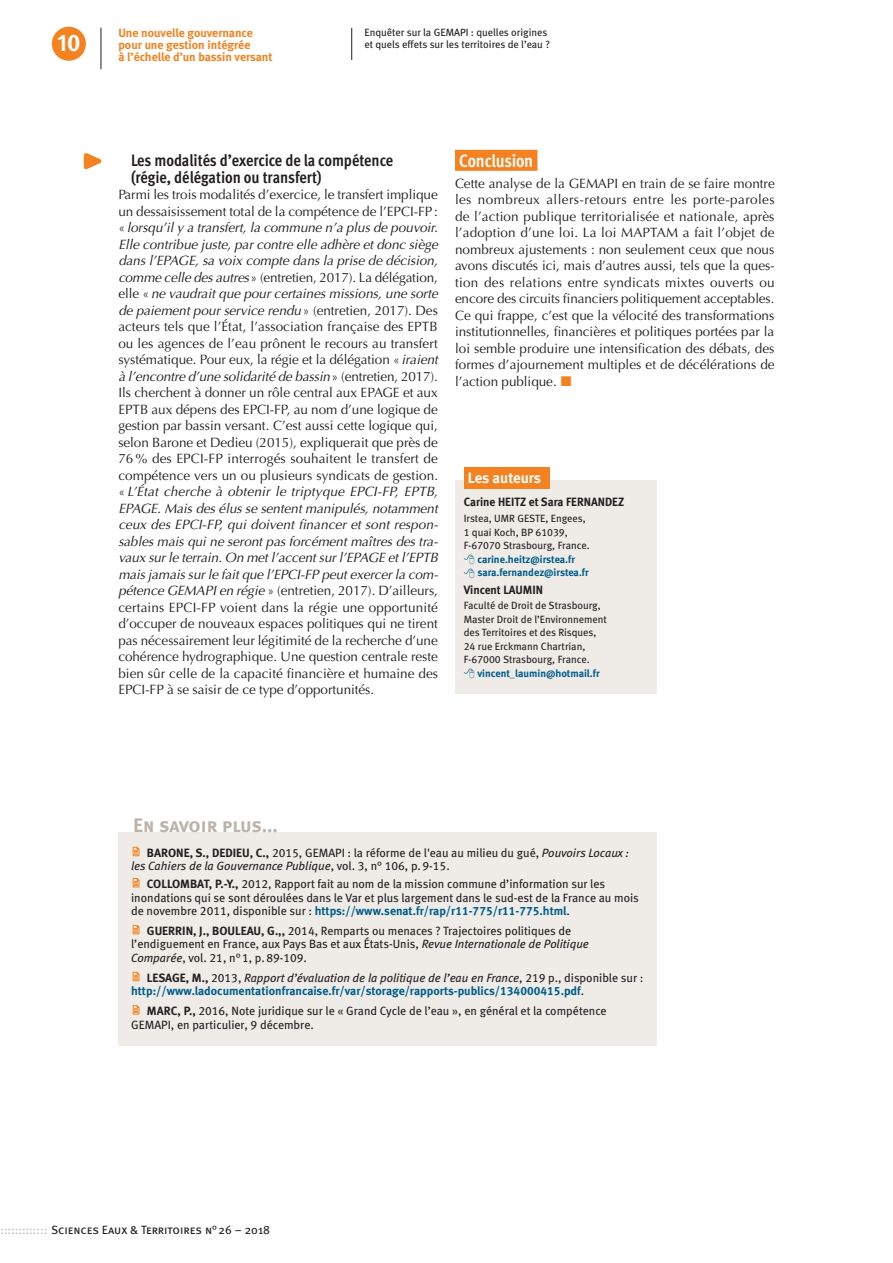
<style>
.page{position:relative;width:893px;height:1263px;background:#fff}
.page>*{position:absolute;margin:0;border:0;box-sizing:border-box;transform-origin:0 0}
.t1{font:24px "Meta Bold Caps Expert";color:#fff}
.t2{font:19.5px "Meta Bold LF Caps";letter-spacing:-.015em;color:#bcb4ab}
.H1_L1{font:700 18px "Meta Cond OT";letter-spacing:-.015em;color:#fff}
.t3{font:700 16.5px/17px "Meta Cond OT";color:#231f20}
.contact-picto{font:15px "Meta Bold LF";letter-spacing:-.005em;color:#fff}
.t4{font:13.5px/16.5px "Optima";color:#231f20;text-align:justify}
.Hors_texte{font:12px/13.5px "Meta Book LF";color:#231f20}
.Hors_texte-2{font:12px/13.5px "Meta Bold LF";color:#005c8a}
.t5{font:700 12px/12px "Meta";color:#f58220}
.t6{font:12px "Meta Book Caps";color:#231f20}
.contacts{font:12px "Meta Bold LF";color:#231f20}
.coordonnées{font:10.5px/13.5px "Meta Book LF";color:#231f20}
.roulette_article{font:10.5px/12px "Meta Book LF";color:#231f20}
.coordonnées-2{font:10.5px "Meta Bold LF";color:#005c8a}
.s1{font-style:italic}
.s2{font-family:"Meta Bold LF"}
.s3{font-family:"Meta Bold LF";color:#005c8a}
.s4{color:#231f20}
.s5{font-family:"Meta Book LF";color:#231f20}
.s6{font-family:"Meta Book LF";font-style:italic;color:#231f20}
.s7{color:#bcbdc0}
</style>
<div class="page">
<svg style="left:83px;top:153px;width:19px;height:17px"></svg>
<hr style="left:351px;top:28px;width:1px;height:32px;background:#231f20">
<div style="left:118px;top:832px;width:539px;height:214px;background:#efece8"></div>
<svg style="left:133px;top:846px;width:7px;height:10px"></svg>
<svg style="left:133px;top:878px;width:7px;height:9px"></svg>
<svg style="left:133px;top:924px;width:7px;height:10px"></svg>
<svg style="left:133px;top:971px;width:7px;height:10px"></svg>
<svg style="left:133px;top:1005px;width:7px;height:9px"></svg>
<div style="left:455px;top:480px;width:202px;height:214px;background:#efece8"></div>
<div style="left:464px;top:467px;width:85px;height:21px;background:#f58220"></div>
<div style="left:455px;top:150px;width:82px;height:21px;background:#f58220"></div>
<div style="left:52px;top:27px;width:34px;height:34px;background:#f58220;border-radius:50%"></div>
<hr style="left:101px;top:28px;width:1px;height:41px;background:#231f20">
<h1 class="t1" style="left:57px;top:28px;width:25px">10</h1>
<p class="t5" style="left:118px;top:26px;width:156px">Une nouvelle gouvernance pour une gestion intégrée<br>à l’échelle d’un bassin versant</p>
<p class="roulette_article" style="left:364px;top:26px;width:187px">Enquêter sur la GEMAPI : quelles origines et quels effets sur les territoires de l’eau ?</p>
<h2 class="t3" style="left:131px;top:152px;width:264px">Les modalités d’exercice de la compétence (régie, délégation ou transfert)</h2>
<p class="t4" style="left:118px;top:187px;width:321px">Parmi les trois modalités d’exercice, le transfert implique un dessaisissement total de la compétence de l’EPCI-FP: «<span class="s1">lorsqu’il y a transfert, la commune n’a plus de pouvoir.<br>Elle contribue juste, par contre elle adhère et donc siège dans l’EPAGE, sa voix compte dans la prise de décision, comme celle des autres</span>» (entretien, 2017). La délégation, elle «<span class="s1">ne vaudrait que pour certaines missions, une sorte de paiement pour service rendu</span>» (entretien, 2017). Des acteurs tels que l’État, l’association française des EPTB ou les agences de l’eau prônent le recours au transfert systématique. Pour eux, la régie et la délégation « <span class="s1">iraient à l’encontre d’une solidarité de bassin</span>» (entretien, 2017).<br>Ils cherchent à donner un rôle central aux EPAGE et aux EPTB aux dépens des EPCI-FP, au nom d’une logique de gestion par bassin versant. C’est aussi cette logique qui, selon Barone et Dedieu (2015), expliquerait que près de 76% des EPCI-FP interrogés souhaitent le transfert de compétence vers un ou plusieurs syndicats de gestion. « <span class="s1">L’État cherche à obtenir le triptyque EPCI-FP, EPTB, EPAGE. Mais des élus se sentent manipulés, notamment ceux des EPCI-FP, qui doivent financer et sont respon&shy;sables mais qui ne seront pas forcément maîtres des tra&shy;vaux sur le terrain. On met l’accent sur l’EPAGE et l’EPTB mais jamais sur le fait que l’EPCI-FP peut exercer la com&shy;pétence GEMAPI en régie</span> » (entretien, 2017). D’ailleurs, certains EPCI-FP voient dans la régie une opportunité d’occuper de nouveaux espaces politiques qui ne tirent pas nécessairement leur légitimité de la recherche d’une cohérence hydrographique. Une question centrale reste bien sûr celle de la capacité financière et humaine des EPCI-FP à se saisir de ce type d’opportunités.</p>
<p class="H1_L1" style="left:459px;top:149px;width:75px">Conclusion</p>
<p class="t4" style="left:455px;top:175px;width:321px">Cette analyse de la GEMAPI en train de se faire montre les nombreux allers-retours entre les porte-paroles de l’action publique territorialisée et nationale, après l’adoption d’une loi. La loi MAPTAM a fait l’objet de nombreux ajustements : non seulement ceux que nous avons discutés ici, mais d’autres aussi, tels que la ques&shy;tion des relations entre syndicats mixtes ouverts ou encore des circuits financiers politiquement acceptables.<br>Ce qui frappe, c’est que la vélocité des transformations institutionnelles, financières et politiques portées par la loi semble produire une intensification des débats, des formes d’ajournement multiples et de décélérations de l’action publique.</p>
<p class="contact-picto" style="left:468px;top:468px;width:75px">Les auteurs</p>
<p class="contacts" style="left:464px;top:495px;width:162px">Carine HEITZ et Sara FERNANDEZ</p>
<p class="coordonnées" style="left:464px;top:511px;width:127px">Irstea, UMR GESTE, Engees,<br>1 quai Koch, BP 61039,<br>F-67070 Strasbourg, France.</p>
<p class="coordonnées-2" style="left:477px;top:553px;width:99px">carine.heitz@irstea.fr</p>
<p class="coordonnées-2" style="left:477px;top:566px;width:113px">sara.fernandez@irstea.fr</p>
<p class="contacts" style="left:464px;top:582px;width:81px">Vincent LAUMIN</p>
<p class="coordonnées" style="left:464px;top:599px;width:145px">Faculté de Droit de Strasbourg,<br>Master Droit de l’Environnement des Territoires et des Risques,</p>
<p class="coordonnées" style="left:464px;top:639px;width:127px">24 rue Erckmann Chartrian,<br>F-67000 Strasbourg, France.</p>
<p class="coordonnées-2" style="left:477px;top:667px;width:124px">vincent_laumin@hotmail.fr</p>
<p class="t2" style="left:133px;top:814px;width:146px">En savoir plus...</p>
<p class="Hors_texte" style="left:131px;top:846px;width:499px;text-indent:16px"><span class="s2">BARONE, S., DEDIEU, C.,</span> 2015, GEMAPI : la réforme de l'eau au milieu du gué, <span class="s1">Pouvoirs Locaux : les Cahiers de la Gouvernance Publique</span>, vol. 3, n° 106, p.9-15.</p>
<p class="Hors_texte" style="left:131px;top:877px;width:509px;text-indent:16px"><span class="s2">COLLOMBAT, P.-Y.,</span> 2012, Rapport fait au nom de la mission commune d’information sur les inondations qui se sont déroulées dans le Var et plus largement dans le sud-est de la France au mois de novembre 2011, disponible sur : <span class="s3">https://www.senat.fr/rap/r11-775/r11-775.html</span>.</p>
<p class="Hors_texte" style="left:131px;top:924px;width:459px;text-indent:16px"><span class="s2">GUERRIN, J., BOULEAU, G.,,</span> 2014, Remparts ou menaces ? Trajectoires politiques de l’endiguement en France, aux Pays Bas et aux États-Unis, <span class="s1">Revue Internationale de Politique<br>Comparée</span>, vol. 21, n°1, p.89-109.</p>
<p class="Hors_texte-2" style="left:131px;top:971px;width:514px;text-indent:16px"><span class="s4">LESAGE, M.,</span> <span class="s5">2013,</span> <span class="s6">Rapport d’évaluation de la politique de l’eau en France</span><span class="s5">, 219 p., disponible sur : </span>http://www.ladocumentationfrancaise.fr/var/storage/rapports-publics/134000415.pdf<span class="s5">.</span></p>
<p class="Hors_texte" style="left:131px;top:1004px;width:477px;text-indent:16px"><span class="s2">MARC, P.,</span> 2016, Note juridique sur le « Grand Cycle de l’eau », en général et la compétence<br>GEMAPI, en particulier, 9 décembre.</p>
<p class="t6" style="left:0;top:1223px;width:271px"><span class="s7">:::::::::::::</span> Sciences Eaux &amp; Territoires n°26 – 2018</p>
</div>
